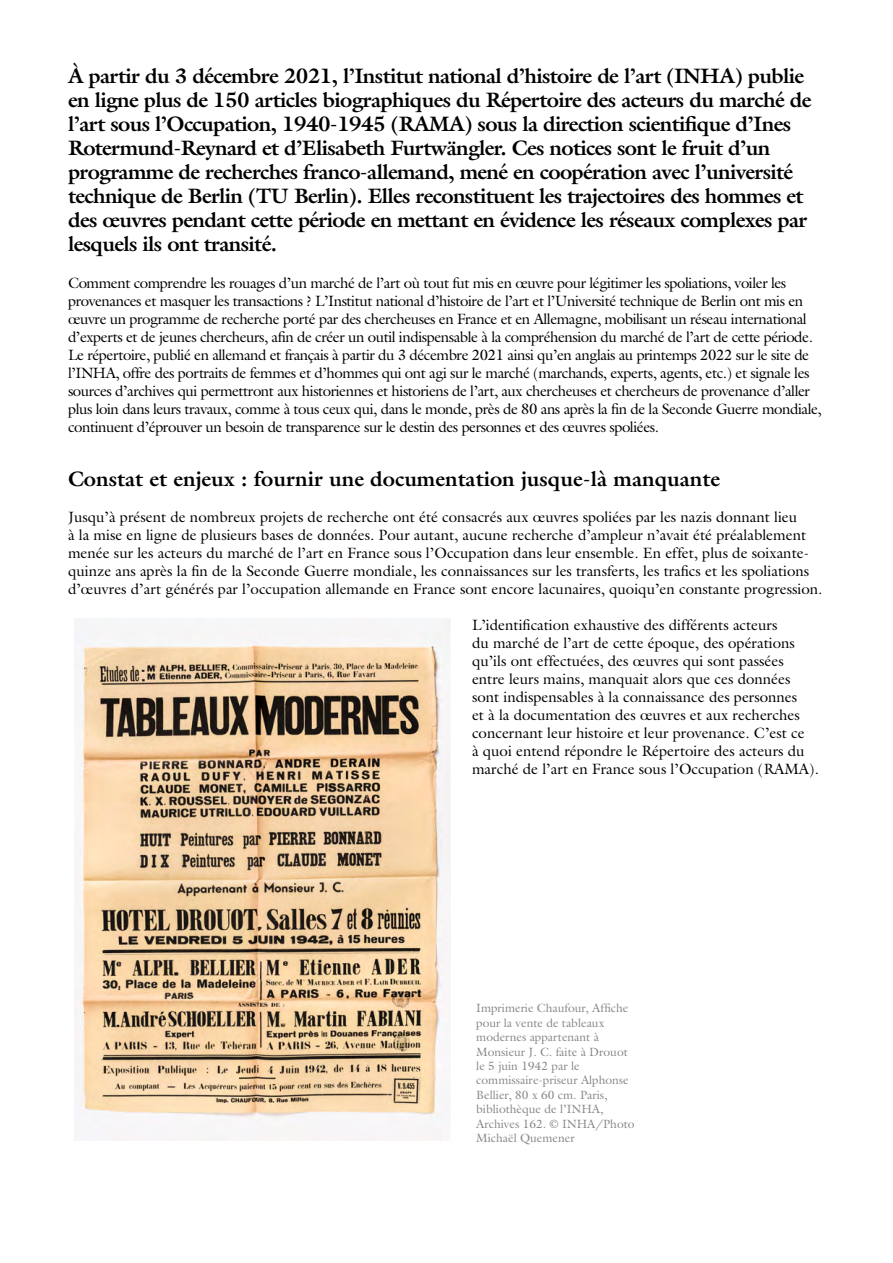
<style>
.page{position:relative;width:893px;height:1263px;background:#fff}
.page>*{position:absolute;margin:0;border:0;box-sizing:border-box;transform-origin:0 0}
.t1{font:700 21px/24px "Galliard Std";letter-spacing:-.03em;color:#000}
.t2{font:700 21px "Galliard Std";color:#000}
.t3{font:15px/18px "Galliard Std";letter-spacing:-.03em;color:#000}
.t4{font:15px/18px "Galliard Std";color:#000}
.t5{font:12px/14.4px "Galliard Std";color:#878787}
</style>
<div class="page">
<img style="left:74px;top:618px;width:377px;height:522px">
<p class="t1" style="left:68px;top:64px;width:745px">À partir du 3 décembre 2021, l’Institut national d’histoire de l’art (INHA) publie en ligne plus de 150 articles biographiques du Répertoire des acteurs du marché de l’art sous l’Occupation, 1940-1945 (RAMA) sous la direction scientifique d’Ines Rotermund-Reynard et d’Elisabeth Furtwängler. Ces notices sont le fruit d’un programme de recherches franco-allemand, mené en coopération avec l’université technique de Berlin (TU Berlin). Elles reconstituent les trajectoires des hommes et des œuvres pendant cette période en mettant en évidence les réseaux complexes par lesquels ils ont transité.</p>
<p class="t3" style="left:68px;top:274px;width:755px">Comment comprendre les rouages d’un marché de l’art où tout fut mis en œuvre pour légitimer les spoliations, voiler les provenances et masquer les transactions ? L’Institut national d’histoire de l’art et l’Université technique de Berlin ont mis en œuvre un programme de recherche porté par des chercheuses en France et en Allemagne, mobilisant un réseau international d’experts et de jeunes chercheurs, afin de créer un outil indispensable à la compréhension du marché de l’art de cette période.<br>Le répertoire, publié en allemand et français à partir du 3 décembre 2021 ainsi qu’en anglais au printemps 2022 sur le site de l’INHA, offre des portraits de femmes et d’hommes qui ont agi sur le marché (marchands, experts, agents, etc.) et signale les sources d’archives qui permettront aux historiennes et historiens de l’art, aux chercheuses et chercheurs de provenance d’aller plus loin dans leurs travaux, comme à tous ceux qui, dans le monde, près de 80 ans après la fin de la Seconde Guerre mondiale, continuent d’éprouver un besoin de transparence sur le destin des personnes et des œuvres spoliées.</p>
<h1 class="t2" style="left:68px;top:465px;width:654px">Constat et enjeux : fournir une documentation jusque-là manquante</h1>
<p class="t4" style="left:68px;top:508px;width:756px">Jusqu’à présent de nombreux projets de recherche ont été consacrés aux œuvres spoliées par les nazis donnant lieu<br>à la mise en ligne de plusieurs bases de données. Pour autant, aucune recherche d’ampleur n’avait été préalablement menée sur les acteurs du marché de l’art en France sous l’Occupation dans leur ensemble. En effet, plus de soixante&shy;quinze ans après la fin de la Seconde Guerre mondiale, les connaissances sur les transferts, les trafics et les spoliations d’œuvres d’art générés par l’occupation allemande en France sont encore lacunaires, quoiqu’en constante progression.</p>
<p class="t4" style="left:472px;top:616px;width:348px">L’identification exhaustive des différents acteurs<br>du marché de l’art de cette époque, des opérations qu’ils ont effectuées, des œuvres qui sont passées entre leurs mains, manquait alors que ces données sont indispensables à la connaissance des personnes<br>et à la documentation des œuvres et aux recherches concernant leur histoire et leur provenance. C’est ce<br>à quoi entend répondre le Répertoire des acteurs du marché de l’art en France sous l’Occupation (RAMA).</p>
<p class="t5" style="left:476px;top:1001px;width:160px">Imprimerie Chaufour, Affiche pour la vente de tableaux modernes appartenant à<br>Monsieur J. C. faite à Drouot le 5 juin 1942 par le commissaire-priseur Alphonse<br>Bellier, 80 x 60 cm. Paris, bibliothèque de l’INHA,<br>Archives 162. © INHA/Photo<br>Michaël Quemener</p>
</div>
